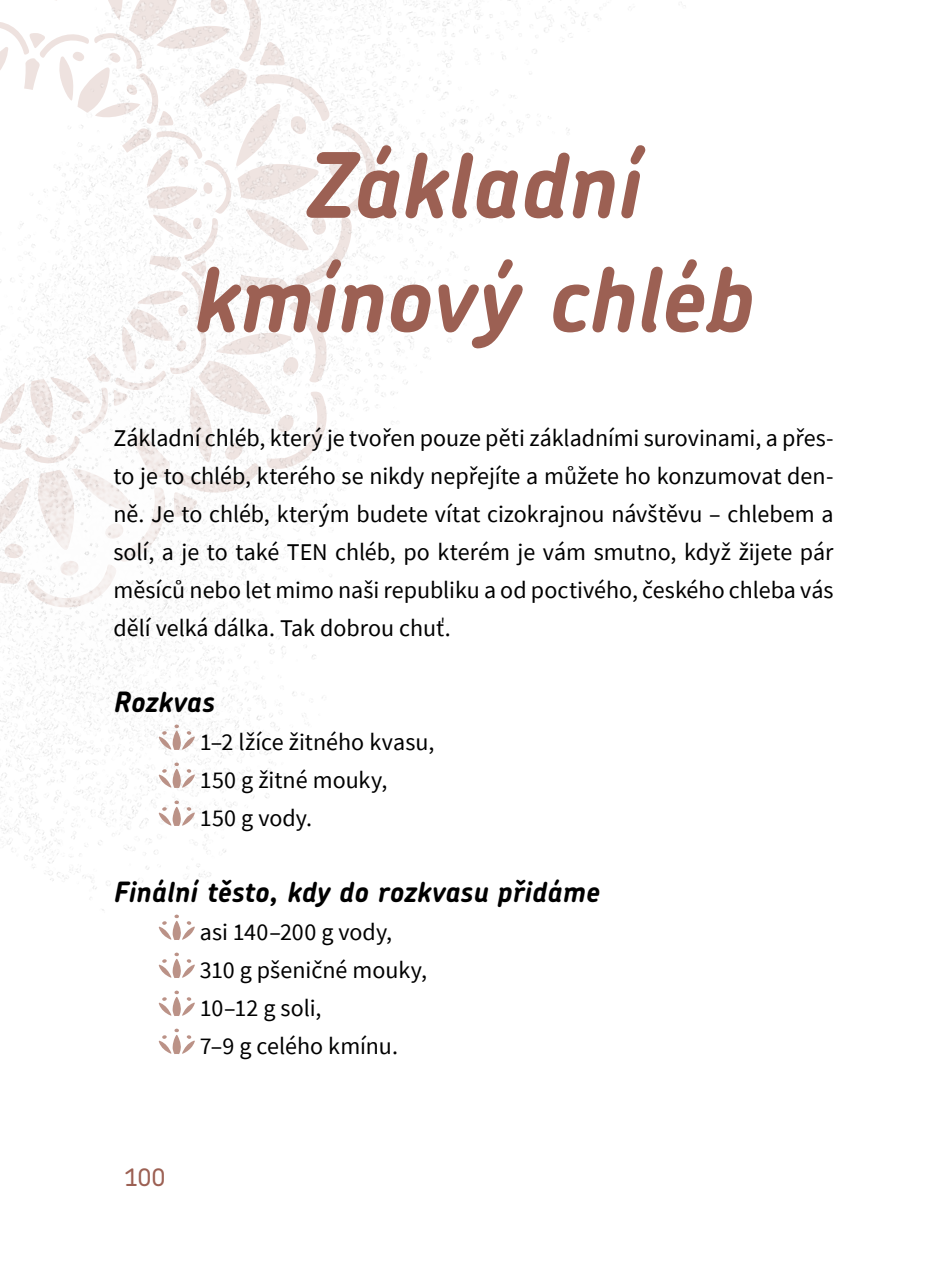
<style>
.page{position:relative;width:947px;height:1276px;background:#fff}
.page>*{position:absolute;margin:0;border:0;box-sizing:border-box;transform-origin:0 0}
.t1{font:italic 700 90px/114px "Chevin Pro";letter-spacing:.005em;color:#9c6053;text-align:center}
.t2{font:italic 700 28px "Chevin Pro";letter-spacing:.01em;color:#000}
.t3{font:24px/38px "Source Sans Pro";color:#000}
.t4{font:500 24px "Chevin Pro";color:#9c6053}
</style>
<div class="page">
<img style="left:0;top:22px;width:473px;height:889px">
<img style="left:16px;top:0;width:669px;height:278px">
<svg style="left:158px;top:724px;width:37px;height:26px"></svg>
<svg style="left:158px;top:762px;width:37px;height:26px"></svg>
<svg style="left:158px;top:800px;width:37px;height:26px"></svg>
<svg style="left:158px;top:914px;width:37px;height:26px"></svg>
<svg style="left:158px;top:952px;width:37px;height:26px"></svg>
<svg style="left:158px;top:990px;width:37px;height:26px"></svg>
<svg style="left:158px;top:1028px;width:37px;height:26px"></svg>
<h1 class="t1" style="left:193px;top:128px;width:563px">Základní kmínový chléb</h1>
<p class="t3" style="left:113px;top:419px;width:722px;text-align:justify">Základní chléb, který je tvořen pouze pěti základními surovinami, a přes&shy;to je to chléb, kterého se nikdy nepřejíte a můžete ho konzumovat den&shy;ně. Je to chléb, kterým budete vítat cizokrajnou návštěvu – chlebem a solí, a je to také TEN chléb, po kterém je vám smutno, když žijete pár měsíců nebo let mimo naši republiku a od poctivého, českého chleba vás dělí velká dálka. Tak dobrou chuť.</p>
<p class="t2" style="left:113px;top:683px;width:103px">Rozkvas</p>
<p class="t3" style="left:200px;top:723px;width:236px">1–2 lžíce žitného kvasu,<br>150 g žitné mouky,<br>150 g vody.</p>
<p class="t2" style="left:113px;top:873px;width:487px">Finální těsto, kdy do rozkvasu přidáme</p>
<p class="t3" style="left:200px;top:913px;width:229px">asi 140–200 g vody,<br>310 g pšeničné mouky,<br>10–12 g soli,<br>7–9 g celého kmínu.</p>
<p class="t4" style="left:125px;top:1161px;width:42px">100</p>
</div>
